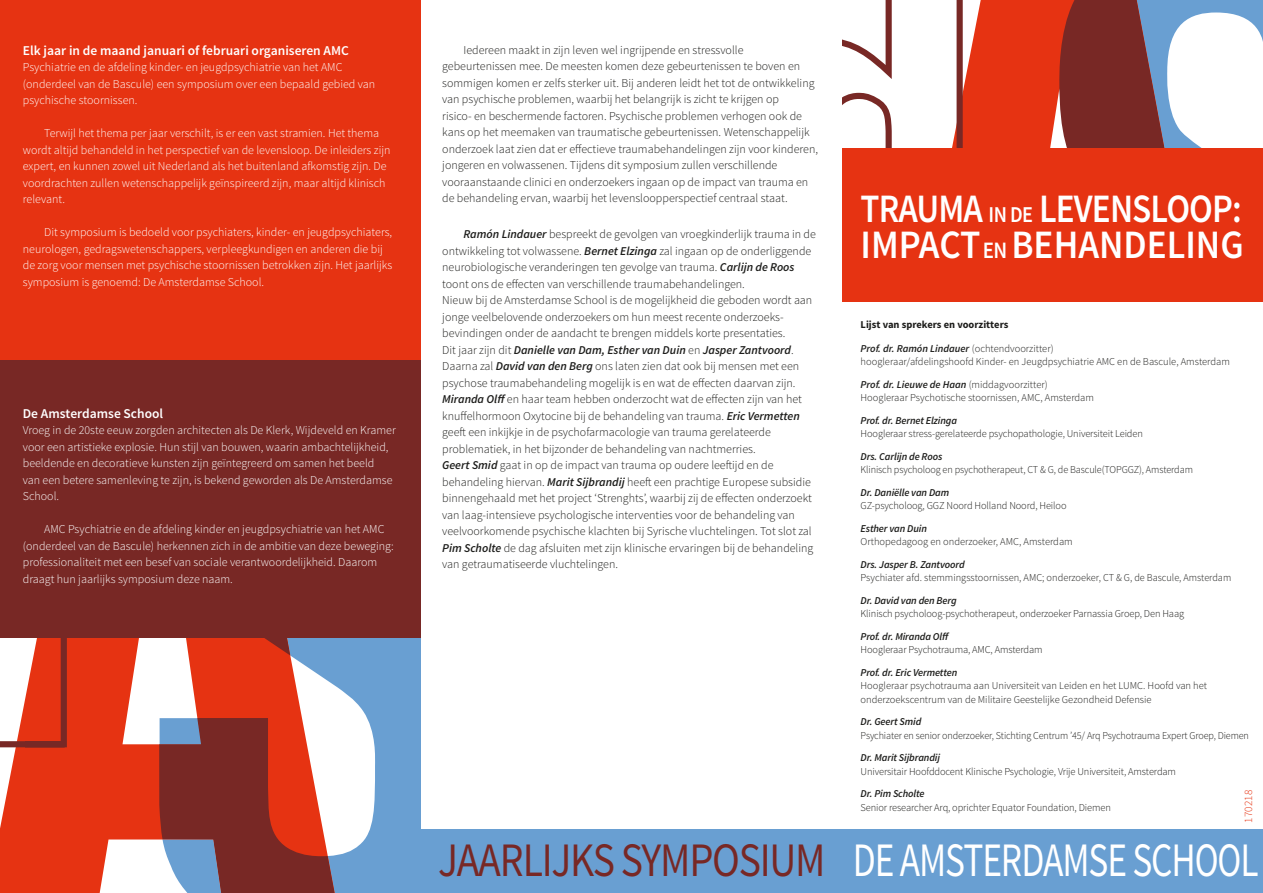
<style>
.page{position:relative;width:1263px;height:893px;background:#fff}
.page>*{position:absolute;margin:0;border:0;box-sizing:border-box;transform-origin:0 0}
.t1{font:48px "Source Sans Pro";letter-spacing:-.03em;color:#fff;scale:.78 1}
.t2{font:600 40.2px/36.8px "Source Sans Pro";letter-spacing:-.025em;color:#fff;scale:.87 1}
.t3{font:600 13.5px "Source Sans Pro";color:#fff}
.t4{font:300 12px/16.5px "Source Sans Pro";color:#1d1d1b}
.t5{font:300 12px/16.5px "Source Sans Pro";color:#fff}
.t6{font:300 11.25px "Source Sans Pro";letter-spacing:.01em;color:#e63312}
.t7{font:300 10.5px/13.5px "Source Sans Pro";letter-spacing:-.01em;color:#1d1d1b}
.t8{font:italic 600 10.5px "Source Sans Pro";letter-spacing:-.01em;color:#1d1d1b}
.t9{font:300 10.5px "Source Sans Pro";letter-spacing:-.01em;color:#1d1d1b;scale:.96 1}
.t10{font:700 10.5px "Source Sans Pro";color:#1d1d1b}
.s1{font-weight:600;font-style:italic}
.s2{font-size:22.65px}
.s3{font-size:23.55px}
.s4{color:#782825}
</style>
<div class="page">
<svg style="left:1239px;top:0;width:24px;height:149px"></svg>
<svg style="left:967px;top:0;width:272px;height:149px;fill:#e63312"></svg>
<svg style="left:1058px;top:0;width:128px;height:149px;background:#865258"></svg>
<svg style="left:842px;top:0;width:125px;height:149px"></svg>
<div style="left:842px;top:149px;width:421px;height:153px;background:#e63312"></div>
<svg style="left:343px;top:638px;width:78px;height:255px;fill:#699fd2"></svg>
<svg style="left:0;top:638px;width:343px;height:255px;fill:#e63312"></svg>
<svg style="left:163px;top:638px;width:127px;height:18px"></svg>
<svg style="left:159px;top:718px;width:184px;height:175px;background:#9e5553"></svg>
<svg style="left:0;top:638px;width:71px;height:118px"></svg>
<div style="left:0;top:320px;width:427px;height:318px;background:#782825"></div>
<div style="left:0;top:0;width:427px;height:359px;background:#e63312"></div>
<div style="left:421px;top:0;width:421px;height:893px;background:#fff"></div>
<div style="left:391px;top:829px;width:872px;height:64px;background:#699fd2"></div>
<p class="t3" style="left:23px;top:42px;width:328px">Elk jaar in de maand januari of februari organiseren AMC</p>
<p class="t5" style="left:23px;top:59px;width:354px">Psychiatrie en de afdeling kinder- en jeugdpsychiatrie van het AMC (onderdeel van de Bascule) een symposium over een bepaald gebied van psychische stoornissen.</p>
<p class="t5" style="left:23px;top:125px;width:369px;text-indent:21px">Terwijl het thema per jaar verschilt, is er een vast stramien. Het thema wordt altijd behandeld in het perspectief van de levensloop. De inleiders zijn expert, en kunnen zowel uit Nederland als het buitenland afkomstig zijn. De voordrachten zullen wetenschappelijk geïnspireerd zijn, maar altijd klinisch relevant.</p>
<p class="t5" style="left:23px;top:224px;width:371px;text-indent:21px">Dit symposium is bedoeld voor psychiaters, kinder- en jeugdpsychiaters, neurologen, gedragswetenschappers, verpleegkundigen en anderen die bij de zorg voor mensen met psychische stoornissen betrokken zijn. Het jaarlijks symposium is genoemd: De Amsterdamse School.</p>
<p class="t3" style="left:23px;top:405px;width:142px">De Amsterdamse School</p>
<p class="t5" style="left:23px;top:422px;width:374px">Vroeg in de 20ste eeuw zorgden architecten als De Klerk, Wijdeveld en Kramer voor een artistieke explosie. Hun stijl van bouwen, waarin ambachtelijkheid, beeldende en decoratieve kunsten zijn geïntegreerd om samen het beeld<br>van een betere samenleving te zijn, is bekend geworden als De Amsterdamse School.</p>
<p class="t5" style="left:23px;top:521px;width:372px;text-indent:21px">AMC Psychiatrie en de afdeling kinder en jeugdpsychiatrie van het AMC (onderdeel van de Bascule) herkennen zich in de ambitie van deze beweging: professionaliteit met een besef van sociale verantwoordelijkheid. Daarom draagt hun jaarlijks symposium deze naam.</p>
<p class="t4" style="left:442px;top:41px;width:377px;text-indent:21px">Iedereen maakt in zijn leven wel ingrijpende en stressvolle gebeurtenissen mee. De meesten komen deze gebeurtenissen te boven en sommigen komen er zelfs sterker uit. Bij anderen leidt het tot de ontwikkeling van psychische problemen, waarbij het belangrijk is zicht te krijgen op<br>risico- en beschermende factoren. Psychische problemen verhogen ook de kans op het meemaken van traumatische gebeurtenissen. Wetenschappelijk onderzoek laat zien dat er effectieve traumabehandelingen zijn voor kinderen, jongeren en volwassenen. Tijdens dit symposium zullen verschillende vooraanstaande clinici en onderzoekers ingaan op de impact van trauma en de behandeling ervan, waarbij het levensloopperspectief centraal staat.</p>
<p class="t4" style="left:442px;top:226px;width:375px;text-indent:21px"><span class="s1">Ramón Lindauer</span> bespreekt de gevolgen van vroegkinderlijk trauma in de ontwikkeling tot volwassene. <span class="s1">Bernet Elzinga</span> zal ingaan op de onderliggende neurobiologische veranderingen ten gevolge van trauma. <span class="s1">Carlijn de Roos </span>toont ons de effecten van verschillende traumabehandelingen.<br>Nieuw bij de Amsterdamse School is de mogelijkheid die geboden wordt aan jonge veelbelovende onderzoekers om hun meest recente onderzoeks&shy;bevindingen onder de aandacht te brengen middels korte presentaties.<br>Dit jaar zijn dit <span class="s1">Danielle van Dam, Esther van Duin</span> en <span class="s1">Jasper Zantvoord</span>.<br>Daarna zal <span class="s1">David van den Berg</span> ons laten zien dat ook bij mensen met een psychose traumabehandeling mogelijk is en wat de effecten daarvan zijn.<br><span class="s1">Miranda Olff</span> en haar team hebben onderzocht wat de effecten zijn van het knuffelhormoon Oxytocine bij de behandeling van trauma. <span class="s1">Eric Vermetten </span>geeft een inkijkje in de psychofarmacologie van trauma gerelateerde problematiek, in het bijzonder de behandeling van nachtmerries.<br><span class="s1">Geert Smid</span> gaat in op de impact van trauma op oudere leeftijd en de behandeling hiervan. <span class="s1">Marit Sijbrandij</span> heeft een prachtige Europese subsidie binnengehaald met het project ‘Strenghts’, waarbij zij de effecten onderzoekt van laag-intensieve psychologische interventies voor de behandeling van veelvoorkomende psychische klachten bij Syrische vluchtelingen. Tot slot zal <span class="s1">Pim Scholte</span> de dag afsluiten met zijn klinische ervaringen bij de behandeling van getraumatiseerde vluchtelingen.</p>
<h2 class="t2" style="left:860px;top:191px;width:442px">TRAUMA <span class="s2">IN DE</span> LEVENSLOOP:<br>IMPACT <span class="s3">EN</span> BEHANDELING</h2>
<p class="t10" style="left:860px;top:318px;width:149px">Lijst van sprekers en voorzitters</p>
<p class="t7" style="left:860px;top:342px;width:371px"><span class="s1">Prof. dr. Ramón Lindauer</span> (ochtendvoorzitter)<br>hoogleraar/afdelingshoofd Kinder- en Jeugdpsychiatrie AMC en de Bascule, Amsterdam</p>
<p class="t7" style="left:860px;top:378px;width:235px"><span class="s1">Prof. dr. Lieuwe de Haan</span> (middagvoorzitter)<br>Hoogleraar Psychotische stoornissen, AMC, Amsterdam</p>
<p class="t8" style="left:860px;top:414px;width:98px">Prof. dr. Bernet Elzinga</p>
<p class="t7" style="left:860px;top:427px;width:284px">Hoogleraar stress-gerelateerde psychopathologie, Universiteit Leiden</p>
<p class="t8" style="left:860px;top:450px;width:83px">Drs. Carlijn de Roos</p>
<p class="t7" style="left:860px;top:463px;width:334px">Klinisch psycholoog en psychotherapeut, CT &amp; G, de Bascule(TOPGGZ), Amsterdam</p>
<p class="t8" style="left:860px;top:486px;width:90px">Dr. Daniëlle van Dam</p>
<p class="t7" style="left:860px;top:499px;width:208px">GZ-psycholoog, GGZ Noord Holland Noord, Heiloo</p>
<p class="t8" style="left:860px;top:522px;width:68px">Esther van Duin</p>
<p class="t7" style="left:860px;top:535px;width:214px">Orthopedagoog en onderzoeker, AMC, Amsterdam</p>
<p class="t8" style="left:860px;top:558px;width:106px">Drs. Jasper B. Zantvoord</p>
<p class="t7" style="left:860px;top:571px;width:372px">Psychiater afd. stemmingsstoornissen, AMC; onderzoeker, CT &amp; G, de Bascule, Amsterdam</p>
<p class="t8" style="left:860px;top:594px;width:98px">Dr. David van den Berg</p>
<p class="t7" style="left:860px;top:607px;width:325px">Klinisch psycholoog-psychotherapeut, onderzoeker Parnassia Groep, Den Haag</p>
<p class="t8" style="left:860px;top:630px;width:90px">Prof. dr. Miranda Olff</p>
<p class="t7" style="left:860px;top:643px;width:184px">Hoogleraar Psychotrauma, AMC, Amsterdam</p>
<p class="t8" style="left:860px;top:666px;width:98px">Prof. dr. Eric Vermetten</p>
<p class="t7" style="left:860px;top:679px;width:348px">Hoogleraar psychotrauma aan Universiteit van Leiden en het LUMC. Hoofd van het onderzoekscentrum van de Militaire Geestelijke Gezondheid Defensie</p>
<p class="t8" style="left:860px;top:715px;width:62px">Dr. Geert Smid</p>
<p class="t9" style="left:860px;top:729px;width:406px">Psychiater en senior onderzoeker, Stichting Centrum ’45/ Arq Psychotrauma Expert Groep, Diemen</p>
<p class="t8" style="left:860px;top:751px;width:81px">Dr. Marit Sijbrandij</p>
<p class="t7" style="left:860px;top:765px;width:317px">Universitair Hoofddocent Klinische Psychologie, Vrije Universiteit, Amsterdam</p>
<p class="t8" style="left:860px;top:787px;width:65px">Dr. Pim Scholte</p>
<p class="t7" style="left:860px;top:801px;width:252px">Senior researcher Arq, oprichter Equator Foundation, Diemen</p>
<h1 class="t1" style="left:438px;top:830px;width:1053px"><span class="s4">JAARLIJKS SYMPOSIUM</span> DE AMSTERDAMSE SCHOOL</h1>
<p class="t6" style="left:1241px;top:823px;width:34px;rotate:-90deg">170218</p>
</div>
